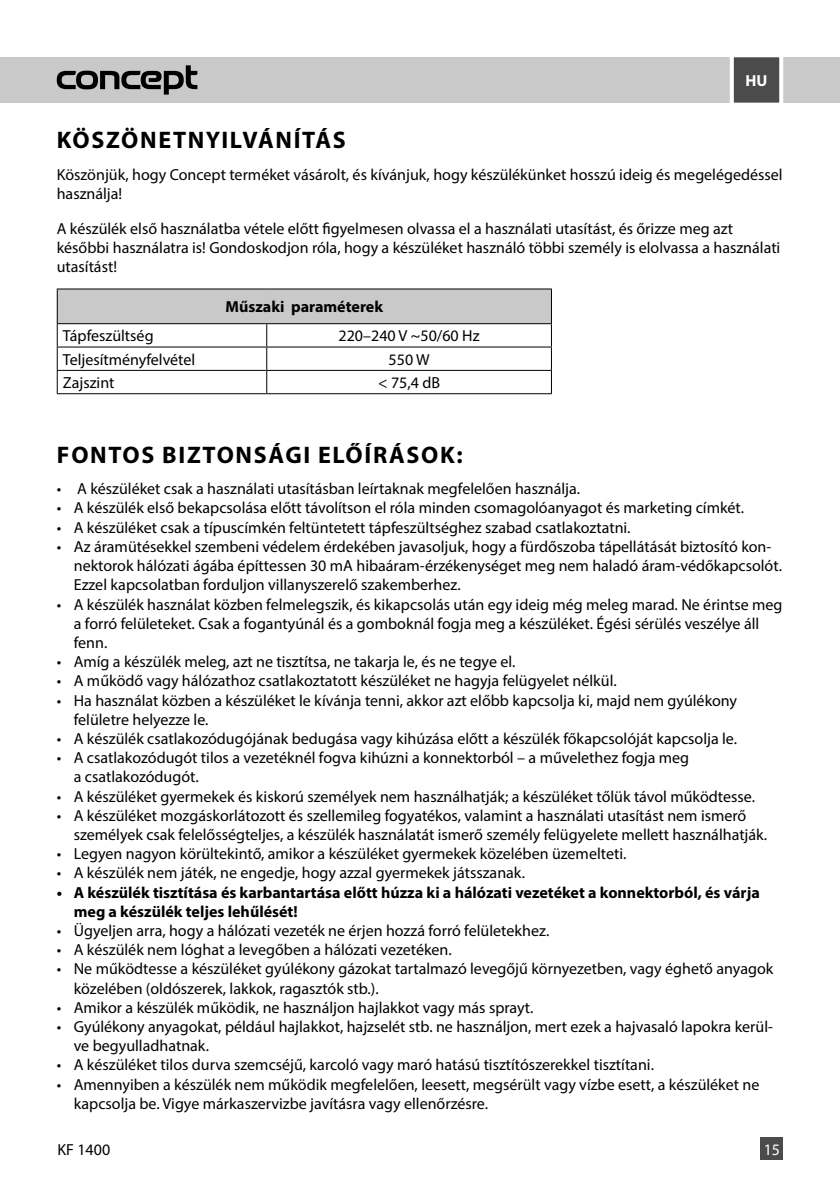
<style>
.page{position:relative;width:840px;height:1191px;background:#fff}
.page>*{position:absolute;margin:0;border:0;box-sizing:border-box;transform-origin:0 0}
.t1{font:700 24px "Myriad Pro";letter-spacing:.07em;color:#000}
.t2{font:16px/19.2px "Myriad Pro";color:#000}
.t3{font:700 16px/19.2px "Myriad Pro";color:#000}
.t4{font:700 16px "Myriad Pro";color:#fff}
.t5{font:16px "Myriad Pro";color:#fff}
</style>
<div class="page">
<div style="left:57px;top:289px;width:494px;height:35px;background:#c9c9c9"></div>
<hr style="left:57px;top:288px;width:209px;height:1px;background:#000">
<hr style="left:57px;top:289px;width:1px;height:34px;background:#000">
<hr style="left:266px;top:288px;width:285px;height:1px;background:#000">
<hr style="left:550px;top:289px;width:1px;height:34px;background:#000">
<hr style="left:57px;top:323px;width:209px;height:1px;background:#000">
<hr style="left:266px;top:323px;width:285px;height:1px;background:#000">
<svg style="left:57px;top:324px;width:494px;height:69px"></svg>
<hr style="left:57px;top:393px;width:209px;height:1px;background:#000">
<hr style="left:266px;top:393px;width:285px;height:1px;background:#000">
<div style="left:0;top:57px;width:839px;height:46px;background:#c9c9c9"></div>
<svg style="left:57px;top:65px;width:140px;height:30px"></svg>
<svg style="left:730px;top:57px;width:54px;height:46px;background:#686868"></svg>
<div style="left:760px;top:1137px;width:22px;height:23px;background:#4b4b4b"></div>
<p class="t4" style="left:745px;top:71px;width:23px">HU</p>
<h1 class="t1" style="left:57px;top:127px;width:290px">KÖSZÖNETNYILVÁNÍTÁS</h1>
<p class="t2" style="left:57px;top:165px;width:727px">Köszönjük, hogy Concept terméket vásárolt, és kívánjuk, hogy készülékünket hosszú ideig és megelégedéssel használja!</p>
<p class="t2" style="left:57px;top:220px;width:724px">A készülék első használatba vétele előtt figyelmesen olvassa el a használati utasítást, és őrizze meg azt későbbi használatra is! Gondoskodjon róla, hogy a készüléket használó többi személy is elolvassa a használati utasítást!</p>
<p class="t3" style="left:225px;top:297px;width:159px">Műszaki paraméterek</p>
<p class="t2" style="left:63px;top:327px;width:92px">Tápfeszültség</p>
<p class="t2" style="left:338px;top:327px;width:143px">220–240 V ~50/60 Hz</p>
<p class="t2" style="left:63px;top:350px;width:134px">Teljesítményfelvétel</p>
<p class="t2" style="left:388px;top:350px;width:42px">550 W</p>
<p class="t2" style="left:63px;top:373px;width:53px">Zajszint</p>
<p class="t2" style="left:378px;top:373px;width:63px">&lt; 75,4 dB</p>
<h1 class="t1" style="left:57px;top:442px;width:407px">FONTOS BIZTONSÁGI ELŐÍRÁSOK:</h1>
<p class="t2" style="left:57px;top:479px;width:524px">• A készüléket csak a használati utasításban leírtaknak megfelelően használja.</p>
<p class="t2" style="left:57px;top:498px;width:688px">• A készülék első bekapcsolása előtt távolítson el róla minden csomagolóanyagot és marketing címkét.</p>
<p class="t2" style="left:57px;top:517px;width:575px">• A készüléket csak a típuscímkén feltüntetett tápfeszültséghez szabad csatlakoztatni.</p>
<p class="t2" style="left:74px;top:536px;width:709px;text-indent:-17px">• Az áramütésekkel szembeni védelem érdekében javasoljuk, hogy a fürdőszoba tápellátását biztosító kon&shy;nektorok hálózati ágába építtessen 30 mA hibaáram-érzékenységet meg nem haladó áram-védőkapcsolót.<br>Ezzel kapcsolatban forduljon villanyszerelő szakemberhez.</p>
<p class="t2" style="left:74px;top:594px;width:710px;text-indent:-17px">• A készülék használat közben felmelegszik, és kikapcsolás után egy ideig még meleg marad. Ne érintse meg a forró felületeket. Csak a fogantyúnál és a gomboknál fogja meg a készüléket. Égési sérülés veszélye áll fenn.</p>
<p class="t2" style="left:57px;top:652px;width:460px">• Amíg a készülék meleg, azt ne tisztítsa, ne takarja le, és ne tegye el.</p>
<p class="t2" style="left:57px;top:671px;width:561px">• A működő vagy hálózathoz csatlakoztatott készüléket ne hagyja felügyelet nélkül.</p>
<p class="t2" style="left:74px;top:690px;width:664px;text-indent:-17px">• Ha használat közben a készüléket le kívánja tenni, akkor azt előbb kapcsolja ki, majd nem gyúlékony felületre helyezze le.</p>
<p class="t2" style="left:57px;top:728px;width:681px">• A készülék csatlakozódugójának bedugása vagy kihúzása előtt a készülék főkapcsolóját kapcsolja le.</p>
<p class="t2" style="left:74px;top:748px;width:616px;text-indent:-17px">• A csatlakozódugót tilos a vezetéknél fogva kihúzni a konnektorból – a művelethez fogja meg a csatlakozódugót.</p>
<p class="t2" style="left:57px;top:786px;width:699px">• A készüléket gyermekek és kiskorú személyek nem használhatják; a készüléket tőlük távol működtesse.</p>
<p class="t2" style="left:74px;top:805px;width:694px;text-indent:-17px">• A készüléket mozgáskorlátozott és szellemileg fogyatékos, valamint a használati utasítást nem ismerő személyek csak felelősségteljes, a készülék használatát ismerő személy felügyelete mellett használhatják.</p>
<p class="t2" style="left:57px;top:844px;width:571px">• Legyen nagyon körültekintő, amikor a készüléket gyermekek közelében üzemelteti.</p>
<p class="t2" style="left:57px;top:863px;width:469px">• A készülék nem játék, ne engedje, hogy azzal gyermekek játsszanak.</p>
<p class="t3" style="left:74px;top:882px;width:687px;text-indent:-17px">• A készülék tisztítása és karbantartása előtt húzza ki a hálózati vezetéket a konnektorból, és várja meg a készülék teljes lehűlését!</p>
<p class="t2" style="left:57px;top:920px;width:494px">• Ügyeljen arra, hogy a hálózati vezeték ne érjen hozzá forró felületekhez.</p>
<p class="t2" style="left:57px;top:940px;width:396px">• A készülék nem lóghat a levegőben a hálózati vezetéken.</p>
<p class="t2" style="left:74px;top:959px;width:700px;text-indent:-17px">• Ne működtesse a készüléket gyúlékony gázokat tartalmazó levegőjű környezetben, vagy éghető anyagok közelében (oldószerek, lakkok, ragasztók stb.).</p>
<p class="t2" style="left:57px;top:997px;width:478px">• Amikor a készülék működik, ne használjon hajlakkot vagy más sprayt.</p>
<p class="t2" style="left:74px;top:1016px;width:700px;text-indent:-17px">• Gyúlékony anyagokat, például hajlakkot, hajzselét stb. ne használjon, mert ezek a hajvasaló lapokra kerül&shy;ve begyulladhatnak.</p>
<p class="t2" style="left:57px;top:1055px;width:598px">• A készüléket tilos durva szemcséjű, karcoló vagy maró hatású tisztítószerekkel tisztítani.</p>
<p class="t2" style="left:74px;top:1074px;width:686px;text-indent:-17px">• Amennyiben a készülék nem működik megfelelően, leesett, megsérült vagy vízbe esett, a készüléket ne kapcsolja be. Vigye márkaszervizbe javításra vagy ellenőrzésre.</p>
<p class="t2" style="left:57px;top:1140px;width:54px">KF 1400</p>
<p class="t5" style="left:763px;top:1141px;width:18px">15</p>
</div>
